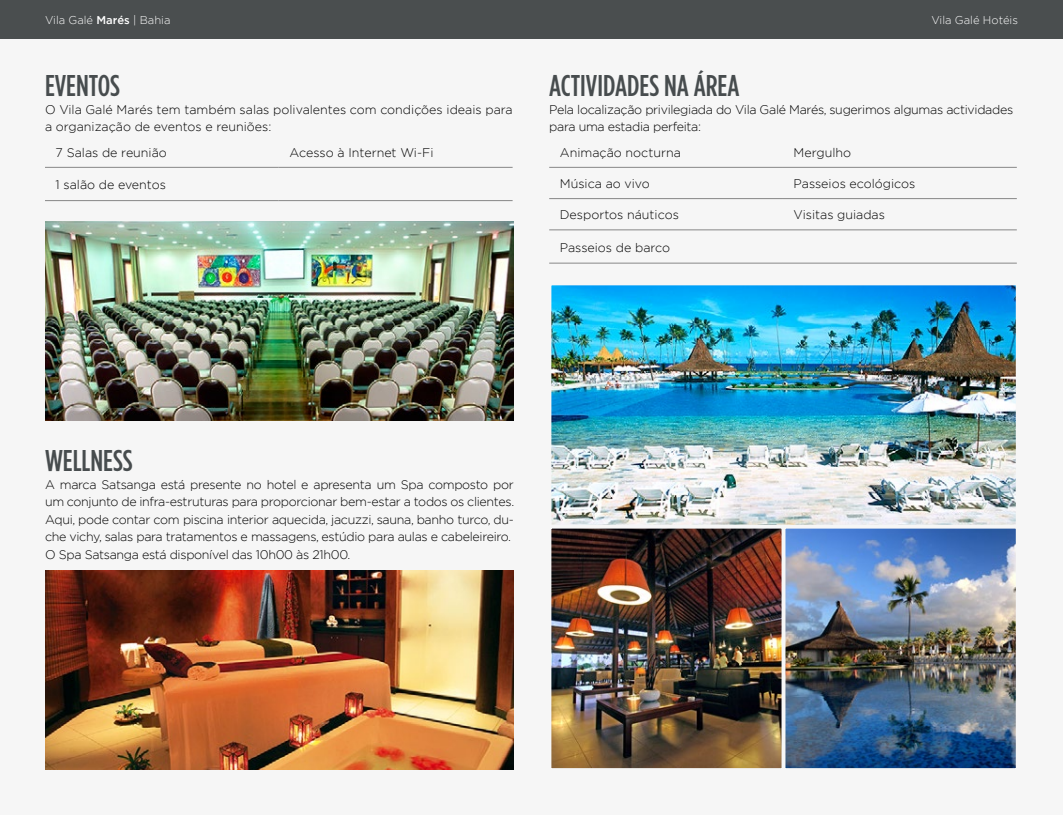
<style>
.page{position:relative;width:1063px;height:815px;background:#f6f6f6}
.page>*{position:absolute;margin:0;border:0;box-sizing:border-box;transform-origin:0 0}
.t1{font:500 30px "Gotham Condensed";color:#474c4e}
.t2{font:300 12.5px/17.5px "Gotham";letter-spacing:-.025em;color:#000}
.t3{font:300 12.5px/17.5px "Gotham";color:#000}
.t4{font:300 11.25px "Gotham";color:#fff}
.s1{font-weight:500}
</style>
<div class="page">
<div style="left:0;top:0;width:1063px;height:38px;background:#4a4e4f"></div>
<hr style="left:45px;top:167px;width:234px;height:1px;background:#878787">
<hr style="left:279px;top:167px;width:234px;height:1px;background:#878787">
<hr style="left:45px;top:200px;width:234px;height:1px;background:#878787">
<hr style="left:279px;top:200px;width:234px;height:1px;background:#878787">
<hr style="left:549px;top:167px;width:234px;height:1px;background:#878787">
<hr style="left:783px;top:167px;width:234px;height:1px;background:#878787">
<hr style="left:549px;top:198px;width:234px;height:1px;background:#878787">
<hr style="left:783px;top:198px;width:234px;height:1px;background:#878787">
<hr style="left:549px;top:230px;width:234px;height:1px;background:#878787">
<hr style="left:783px;top:230px;width:234px;height:1px;background:#878787">
<hr style="left:549px;top:263px;width:234px;height:1px;background:#878787">
<hr style="left:783px;top:263px;width:234px;height:1px;background:#878787">
<img style="left:46px;top:221px;width:468px;height:200px">
<img style="left:46px;top:570px;width:468px;height:200px">
<img style="left:553px;top:287px;width:462px;height:237px">
<div style="left:548px;top:282px;width:472px;height:247px;border:4px solid #f6f6f6"></div>
<img style="left:553px;top:530px;width:227px;height:237px">
<div style="left:548px;top:525px;width:237px;height:247px;border:4px solid #f6f6f6"></div>
<img style="left:787px;top:530px;width:228px;height:237px">
<div style="left:782px;top:525px;width:238px;height:247px;border:4px solid #f6f6f6"></div>
<p class="t4" style="left:45px;top:13px;width:127px">Vila Galé <span class="s1">Marés</span> | Bahia</p>
<p class="t4" style="left:931px;top:13px;width:88px">Vila Galé Hotéis</p>
<h1 class="t1" style="left:45px;top:68px;width:76px">EVENTOS</h1>
<p class="t3" style="left:45px;top:100px;width:469px">O Vila Galé Marés tem também salas polivalentes com condições ideais para a organização de eventos e reuniões:</p>
<p class="t3" style="left:56px;top:143px;width:113px">7 Salas de reunião</p>
<p class="t3" style="left:289px;top:143px;width:146px">Acesso à Internet Wi-Fi</p>
<p class="t3" style="left:56px;top:175px;width:112px">1 salão de eventos</p>
<h1 class="t1" style="left:549px;top:68px;width:192px">ACTIVIDADES NA ÁREA</h1>
<p class="t2" style="left:549px;top:100px;width:466px">Pela localização privilegiada do Vila Galé Marés, sugerimos algumas actividades para uma estadia perfeita:</p>
<p class="t3" style="left:560px;top:143px;width:123px">Animação nocturna</p>
<p class="t3" style="left:794px;top:143px;width:59px">Mergulho</p>
<p class="t3" style="left:560px;top:174px;width:91px">Música ao vivo</p>
<p class="t3" style="left:794px;top:174px;width:123px">Passeios ecológicos</p>
<p class="t3" style="left:560px;top:206px;width:121px">Desportos náuticos</p>
<p class="t3" style="left:794px;top:206px;width:93px">Visitas guiadas</p>
<p class="t3" style="left:560px;top:238px;width:112px">Passeios de barco</p>
<h1 class="t1" style="left:45px;top:443px;width:89px">WELLNESS</h1>
<p class="t2" style="left:45px;top:475px;width:471px">A marca Satsanga está presente no hotel e apresenta um Spa composto por um conjunto de infra-estruturas para proporcionar bem-estar a todos os clientes.<br>Aqui, pode contar com piscina interior aquecida, jacuzzi, sauna, banho turco, du&shy;che vichy, salas para tratamentos e massagens, estúdio para aulas e cabeleireiro.<br>O Spa Satsanga está disponível das 10h00 às 21h00.</p>
</div>
